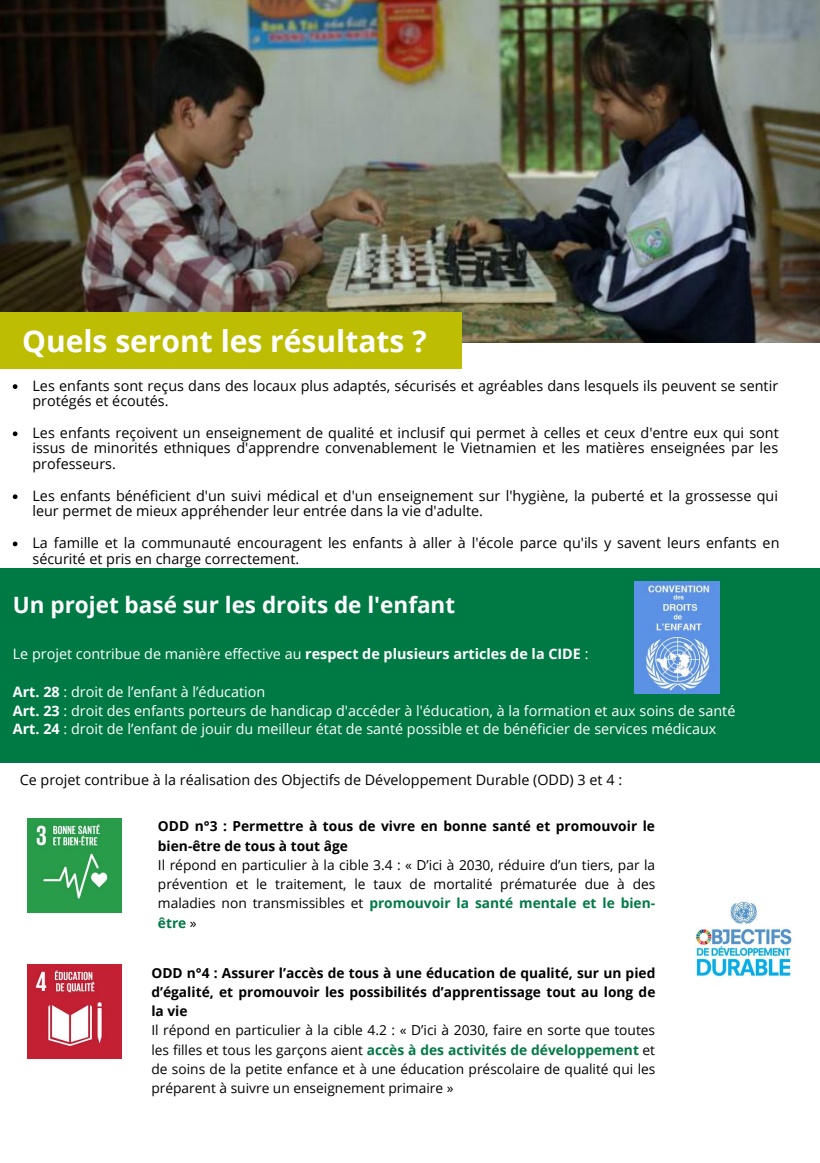
<style>
.page{position:relative;width:820px;height:1163px;background:#fff}
.page>*{position:absolute;margin:0;border:0;box-sizing:border-box;transform-origin:0 0}
.t1{font:700 30px "Open Sans";color:#fff}
.t2{font:700 22.5px "Open Sans";color:#fff}
.t3{font:14.38px/15.8px "Open Sans";color:#000}
.t4{font:14.38px/18.9px "Open Sans";color:#fff}
.t5{font:13.75px/19.2px "Open Sans";color:#000;text-align:justify}
.t6{font:700 13.75px/19.2px "Open Sans";color:#000}
.s1{font-weight:700}
.s2{font-weight:700;color:#007a45}
</style>
<div class="page">
<img style="left:0;top:0;width:819px;height:343px">
<div style="left:0;top:313px;width:461px;height:56px;background:#bdbd03"></div>
<img style="left:28px;top:818px;width:94px;height:94px">
<div style="left:0;top:569px;width:819px;height:194px;background:#007a45"></div>
<img style="left:28px;top:964px;width:94px;height:94px">
<svg style="left:13px;top:384px;width:4px;height:5px"></svg>
<svg style="left:13px;top:431px;width:4px;height:5px"></svg>
<svg style="left:13px;top:494px;width:4px;height:5px"></svg>
<svg style="left:13px;top:541px;width:4px;height:5px"></svg>
<img style="left:634px;top:581px;width:85px;height:112px">
<img style="left:695px;top:901px;width:97px;height:76px">
<h1 class="t1" style="left:22px;top:320px;width:406px">Quels seront les résultats ?</h1>
<p class="t3" style="left:32px;top:377px;width:747px">Les enfants sont reçus dans des locaux plus adaptés, sécurisés et agréables dans lesquels ils peuvent se sentir protégés et écoutés.</p>
<p class="t3" style="left:32px;top:424px;width:747px;text-align:justify">Les enfants reçoivent un enseignement de qualité et inclusif qui permet à celles et ceux d'entre eux qui sont issus de minorités ethniques d'apprendre convenablement le Vietnamien et les matières enseignées par les professeurs.</p>
<p class="t3" style="left:32px;top:487px;width:746px">Les enfants bénéficient d'un suivi médical et d'un enseignement sur l'hygiène, la puberté et la grossesse qui leur permet de mieux appréhender leur entrée dans la vie d'adulte.</p>
<p class="t3" style="left:32px;top:534px;width:748px">La famille et la communauté encouragent les enfants à aller à l'école parce qu'ils y savent leurs enfants en sécurité et pris en charge correctement.</p>
<h2 class="t2" style="left:13px;top:588px;width:444px">Un projet basé sur les droits de l'enfant</h2>
<p class="t4" style="left:13px;top:644px;width:577px">Le projet contribue de manière effective au <span class="s1">respect de plusieurs articles de la CIDE</span> :</p>
<p class="t4" style="left:13px;top:681px;width:723px"><span class="s1">Art. 28</span> : droit de l’enfant à l’éducation<br><span class="s1">Art. 23</span> : droit des enfants porteurs de handicap d'accéder à l'éducation, à la formation et aux soins de santé<br><span class="s1">Art. 24</span> : droit de l’enfant de jouir du meilleur état de santé possible et de bénéficier de services médicaux</p>
<p class="t3" style="left:20px;top:771px;width:604px">Ce projet contribue à la réalisation des Objectifs de Développement Durable (ODD) 3 et 4 :</p>
<p class="t6" style="left:158px;top:816px;width:498px">ODD n°3 : Permettre à tous de vivre en bonne santé et promouvoir le bien-être de tous à tout âge</p>
<p class="t5" style="left:158px;top:855px;width:499px">Il répond en particulier à la cible 3.4 : « D’ici à 2030, réduire d’un tiers, par la prévention et le traitement, le taux de mortalité prématurée due à des maladies non transmissibles et <span class="s2">promouvoir la santé mentale et le bien&shy;être</span> »</p>
<p class="t6" style="left:151px;top:962px;width:505px;text-align:justify">ODD n°4 : Assurer l’accès de tous à une éducation de qualité, sur un pied d’égalité, et promouvoir les possibilités d’apprentissage tout au long de la vie</p>
<p class="t5" style="left:151px;top:1020px;width:505px">Il répond en particulier à la cible 4.2 : « D’ici à 2030, faire en sorte que toutes les filles et tous les garçons aient <span class="s2">accès à des activités de développement</span> et de soins de la petite enfance et à une éducation préscolaire de qualité qui les préparent à suivre un enseignement primaire »</p>
</div>
